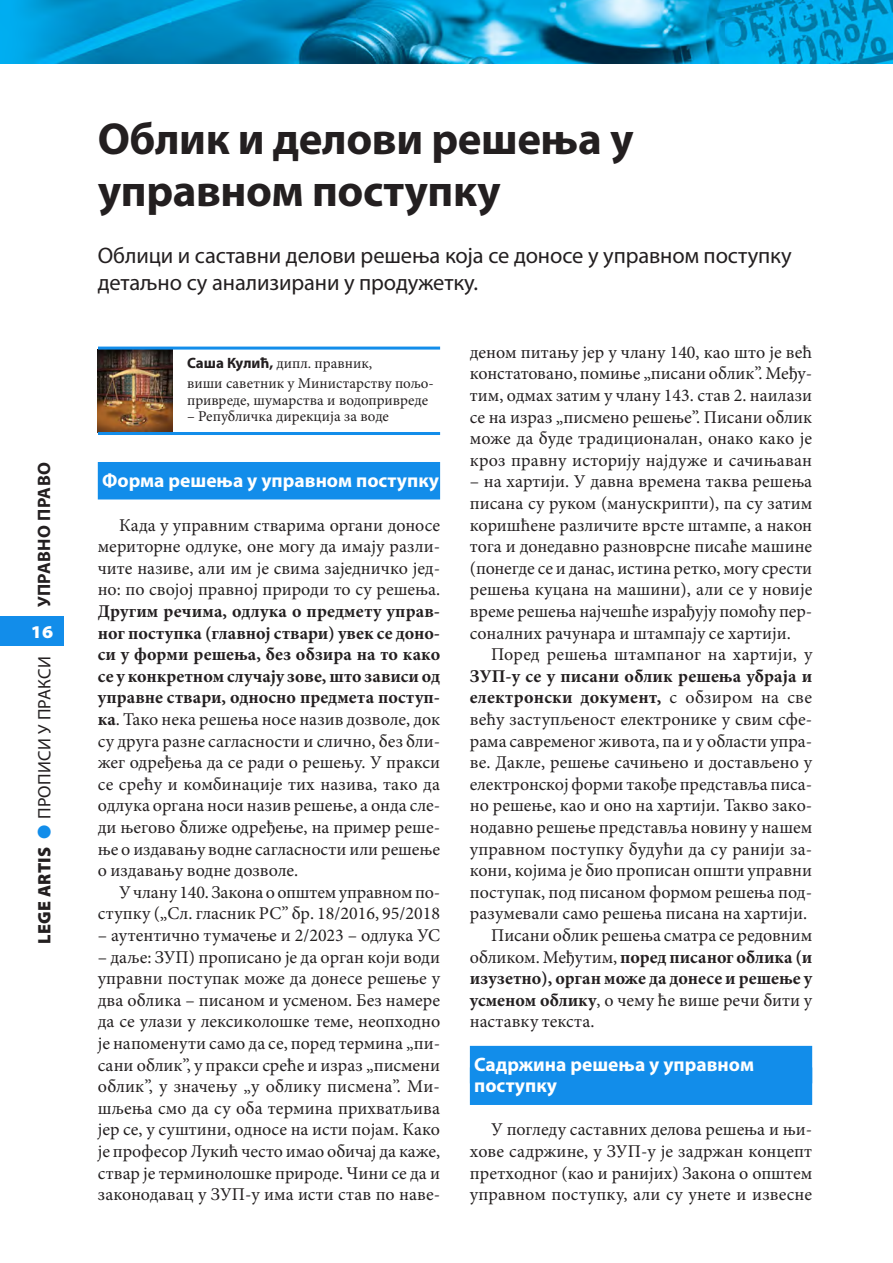
<style>
.page{position:relative;width:893px;height:1263px;background:#fff}
.page>*{position:absolute;margin:0;border:0;box-sizing:border-box;transform-origin:0 0}
.t1{font:700 45px/52.5px "Myriad Pro";letter-spacing:-.01em;color:#231f20}
.t2{font:22.5px/27px "Myriad Pro";letter-spacing:-.005em;color:#231f20}
.t3{font:700 19.5px/21.6px "Myriad Pro";color:#fff}
.t4{font:18px/21.6px "Minion Pro";color:#231f20;text-align:justify}
.t5{font:700 18px "Minion Pro";letter-spacing:.005em;color:#231f20}
.t6{font:18px "Myriad Pro";letter-spacing:.02em;color:#231f20}
.t7{font:700 18px "Myriad Pro";letter-spacing:.02em;color:#231f20}
.t8{font:900 semi-expanded 18px "Myriad Pro";color:#fff}
.t9{font:15px/20.7px "Minion Pro";color:#231f20}
.s1{font-weight:900}
.s2{color:#128dea}
.s3{font-family:"Myriad Pro";font-weight:700}
.s4{font-weight:700}
.s5{font-weight:400}
</style>
<div class="page">
<img style="left:0;top:0;width:893px;height:64px">
<div style="left:0;top:617px;width:64px;height:29px;background:#128dea"></div>
<div style="left:98px;top:462px;width:342px;height:37px;background:#128dea"></div>
<div style="left:470px;top:1046px;width:342px;height:37px;background:#128dea"></div>
<div style="left:470px;top:1067px;width:342px;height:38px;background:#128dea"></div>
<img style="left:98px;top:350px;width:75px;height:82px">
<hr style="left:98px;top:347px;width:342px;height:3px;background:#128dea">
<hr style="left:98px;top:432px;width:342px;height:3px;background:#128dea">
<p class="t7" style="left:32px;top:607px;width:146px;rotate:-90deg">УПРАВНО ПРАВО</p>
<p class="t8" style="left:31px;top:622px;width:24px">16</p>
<p class="t6" style="left:33px;top:944px;width:289px;rotate:-90deg"><span class="s1">LEGE ARTIS</span> <span class="s2">●</span> ПРОПИСИ У ПРАКСИ</p>
<h1 class="t1" style="left:98px;top:111px;width:537px">Облик и делови решења у управном поступку</h1>
<p class="t2" style="left:98px;top:242px;width:695px">Облици и саставни делови решења која се доносе у управном поступку детаљно су анализирани у продужетку.</p>
<p class="t9" style="left:187px;top:352px;width:248px"><span class="s3">Саша Кулић,</span> дипл. правник,<br>виши саветник у Министарству пољо-</p>
<p class="t9" style="left:187px;top:390px;width:242px">привреде, шумарства и водопривреде</p>
<p class="t9" style="left:187px;top:406px;width:203px">– Републичка дирекција за воде</p>
<p class="t3" style="left:102px;top:469px;width:339px">Форма решења у управном поступку</p>
<p class="t4" style="left:98px;top:514px;width:344px;text-indent:21px">Када у управним стварима органи доносе мериторне одлуке, оне могу да имају разли&shy;чите називе, али им је свима заједничко јед&shy;но: по својој правној природи то су решења.</p>
<p class="t4" style="left:98px;top:600px;width:344px"><span class="s4">Другим речима, одлука о предмету управ&shy;ног поступка (главној ствари) увек се доно&shy;си у форми решења, без обзира на то како се у конкретном случају зове, што зависи од управне ствари, односно предмета поступ&shy;ка</span>. Тако нека решења носе назив дозволе, док су друга разне сагласности и слично, без бли&shy;жег одређења да се ради о решењу. У пракси се срећу и комбинације тих назива, тако да одлука органа носи назив решење, а онда сле&shy;ди његово ближе одређење, на пример реше&shy;ње о издавању водне сагласности или решење о издавању водне дозволе.</p>
<p class="t4" style="left:98px;top:881px;width:344px;text-align:right">У члану 140. Закона о општем управном по&shy;ступку („Сл. гласник РС” бр. 18/2016, 95/2018</p>
<p class="t4" style="left:98px;top:924px;width:344px">– аутентично тумачење и 2/2023 – одлука УС</p>
<p class="t4" style="left:98px;top:946px;width:344px">– даље: ЗУП) прописано је да орган који води управни поступак може да донесе решење у два облика – писаном и усменом. Без намере да се улази у лексиколошке теме, неопходно је напоменути само да се, поред термина „пи&shy;сани облик”, у пракси среће и израз „писмени облик”, у значењу „у облику писмена”. Ми&shy;шљења смо да су оба термина прихватљива јер се, у суштини, односе на исти појам. Како је професор Лукић често имао обичај да каже, ствар је терминолошке природе. Чини се да и законодавац у ЗУП-у има исти став по наве-</p>
<p class="t4" style="left:470px;top:341px;width:344px">деном питању јер у члану 140, као што је већ констатовано, помиње „писани облик”. Међу&shy;тим, одмах затим у члану 143. став 2. наилази се на израз „писмено решење”. Писани облик може да буде традиционалан, онако како је кроз правну историју најдуже и сачињаван</p>
<p class="t4" style="left:470px;top:471px;width:344px">– на хартији. У давна времена таква решења писана су руком (манускрипти), па су затим коришћене различите врсте штампе, а након тога и донедавно разноврсне писаће машине (понегде се и данас, истина ретко, могу срести решења куцана на машини), али се у новије време решења најчешће израђују помоћу пер&shy;соналних рачунара и штампају се хартији.</p>
<p class="t4" style="left:491px;top:644px;width:323px">Поред решења штампаног на хартији, у</p>
<p class="t5" style="left:470px;top:663px;width:344px">ЗУП-у се у писани облик решења убраја и</p>
<p class="t5" style="left:470px;top:685px;width:344px">електронски документ, <span class="s5">с обзиром на све</span></p>
<p class="t4" style="left:470px;top:708px;width:344px">већу заступљеност електронике у свим сфе-</p>
<p class="t4" style="left:470px;top:730px;width:344px">рама савременог живота, па и у области упра-</p>
<p class="t4" style="left:470px;top:752px;width:344px">ве. Дакле, решење сачињено и достављено у</p>
<p class="t4" style="left:470px;top:773px;width:344px">електронској форми такође представља писа-</p>
<p class="t4" style="left:470px;top:795px;width:344px">но решење, као и оно на хартији. Такво зако-</p>
<p class="t4" style="left:470px;top:816px;width:344px">нодавно решење представља новину у нашем</p>
<p class="t4" style="left:470px;top:838px;width:344px">управном поступку будући да су ранији за-</p>
<p class="t4" style="left:470px;top:860px;width:344px">кони, којима је био прописан општи управни</p>
<p class="t4" style="left:470px;top:881px;width:344px">поступак, под писаном формом решења под-</p>
<p class="t4" style="left:470px;top:903px;width:339px">разумевали само решења писана на хартији.</p>
<p class="t4" style="left:491px;top:924px;width:323px">Писани облик решења сматра се редовним</p>
<p class="t5" style="left:470px;top:944px;width:344px"><span class="s5">обликом. Међутим,</span> поред писаног облика (и</p>
<p class="t5" style="left:470px;top:966px;width:344px">изузетно), орган може да донесе и решење у</p>
<p class="t4" style="left:470px;top:989px;width:344px"><span class="s4">усменом облику</span>, о чему ће више речи бити у</p>
<p class="t4" style="left:470px;top:1011px;width:126px">наставку текста.</p>
<p class="t3" style="left:474px;top:1052px;width:281px">Садржина решења у управном поступку</p>
<p class="t4" style="left:470px;top:1119px;width:344px;text-indent:21px">У погледу саставних делова решења и њи&shy;хове садржине, у ЗУП-у је задржан концепт претходног (као и ранијих) Закона о општем управном поступку, али су унете и извесне</p>
</div>
